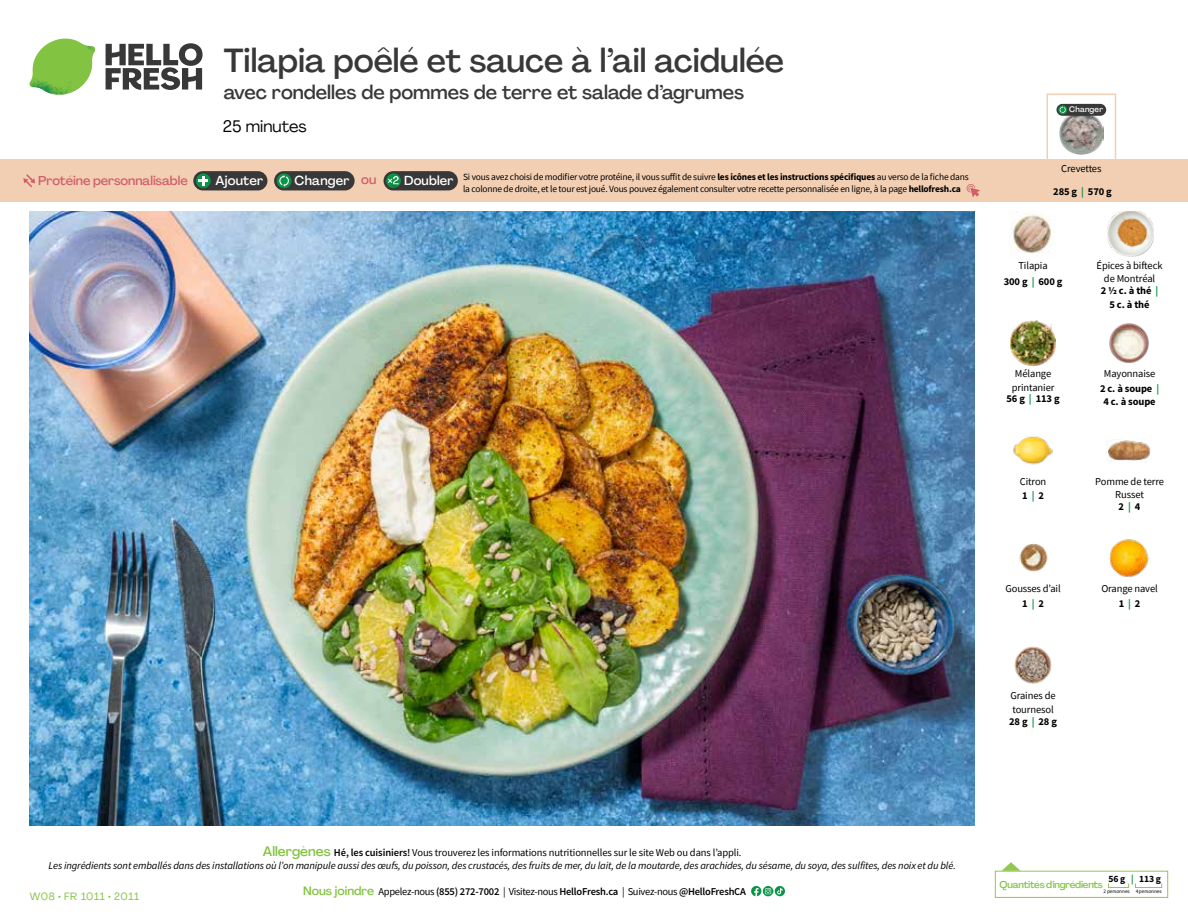
<style>
.page{position:relative;width:1188px;height:918px;background:#fff}
.page>*{position:absolute;margin:0;border:0;box-sizing:border-box;transform-origin:0 0}
.t1{font:500 33px "Agrandir";color:#383839}
.t2{font:500 19.5px "Agrandir";color:#383839}
.t3{font:16.5px "Agrandir";color:#000}
.t4{font:500 12.9px "Agrandir";letter-spacing:.015em;color:#fff}
.t5{font:500 12.75px "Agrandir";letter-spacing:-.005em;color:#d15f6a}
.t6{font:italic 10.5px/13.5px "Source Sans Pro";letter-spacing:-.01em;color:#000;text-align:center}
.t7{font:10.5px/13.5px "Source Sans Pro";letter-spacing:-.01em;color:#000;text-align:center}
.t8{font:600 10.5px "Source Sans Pro";letter-spacing:-.02em;color:#000}
.t9{font:700 10.5px/13.5px "Source Sans Pro";letter-spacing:-.01em;color:#000;text-align:center}
.t10{font:10.5px "Agrandir";letter-spacing:.05em;color:#82c341}
.t11{font:500 9.75px "Agrandir";letter-spacing:-.025em;color:#82c341}
.t12{font:700 9.6px "Source Sans Pro";color:#000}
.t13{font:9.45px/12px "Source Sans Pro";letter-spacing:-.02em;color:#000}
.t14{font:500 7.95px "Agrandir";letter-spacing:.02em;color:#fff}
.t15{font:5.25px "Source Sans Pro";letter-spacing:-.01em;color:#000}
.s1{color:#d15f6a}
.s2{font-weight:700}
.s3{font-weight:700;color:#0b9446}
.s4{font-weight:400}
.s5{color:#0b9446}
.s6{font-family:"Agrandir";font-weight:500;font-style:normal;font-size:13.5px;color:#82c341}
.s7{font-weight:600;font-style:normal}
.s8{font-style:normal}
.s9{font-family:"Agrandir";font-weight:500;font-size:12px;color:#82c341}
</style>
<div class="page">
<svg style="left:106px;top:43px;width:97px;height:47px"></svg>
<svg style="left:34px;top:39px;width:59px;height:38px"></svg>
<img style="left:65px;top:39px;width:30px;height:25px">
<img style="left:33px;top:60px;width:56px;height:10px">
<img style="left:29px;top:64px;width:58px;height:31px">
<img style="left:64px;top:70px;width:25px;height:24px">
<img style="left:30px;top:211px;width:945px;height:615px">
<svg style="left:775px;top:886px;width:10px;height:10px"></svg>
<svg style="left:751px;top:886px;width:32px;height:10px"></svg>
<svg style="left:1002px;top:862px;width:19px;height:9px"></svg>
<div style="left:995px;top:871px;width:173px;height:27px;border:1px solid #91c84e"></div>
<div style="left:1108px;top:883px;width:21px;height:5px;border:1px solid #91c84e"></div>
<div style="left:1135px;top:883px;width:27px;height:5px;border:1px solid #91c84e"></div>
<img style="left:1011px;top:321px;width:45px;height:45px">
<img style="left:1109px;top:323px;width:40px;height:40px">
<img style="left:1013px;top:436px;width:40px;height:29px">
<img style="left:1106px;top:439px;width:46px;height:24px">
<img style="left:1019px;top:544px;width:29px;height:28px">
<img style="left:1109px;top:539px;width:40px;height:38px">
<img style="left:1014px;top:646px;width:38px;height:38px">
<img style="left:1108px;top:211px;width:45px;height:46px">
<img style="left:1013px;top:212px;width:42px;height:45px">
<div style="left:0;top:160px;width:1188px;height:42px;background:#f2cfb3"></div>
<svg style="left:23px;top:174px;width:12px;height:13px"></svg>
<div style="left:384px;top:171px;width:74px;height:19px;background:#383839;border-radius:10px"></div>
<svg style="left:386px;top:173px;width:15px;height:15px"></svg>
<div style="left:389px;top:180px;width:11px;height:11px;background:#000;opacity:.35"></div>
<svg style="left:387px;top:176px;width:12px;height:8px"></svg>
<div style="left:274px;top:171px;width:81px;height:19px;background:#383839;border-radius:10px"></div>
<svg style="left:277px;top:173px;width:15px;height:15px"></svg>
<svg style="left:279px;top:175px;width:10px;height:12px"></svg>
<div style="left:193px;top:171px;width:74px;height:19px;background:#383839;border-radius:10px"></div>
<svg style="left:196px;top:173px;width:15px;height:15px"></svg>
<svg style="left:198px;top:176px;width:10px;height:10px"></svg>
<svg style="left:967px;top:184px;width:13px;height:13px"></svg>
<div style="left:1046px;top:94px;width:70px;height:69px;border:2px solid #f2cfb3"></div>
<img style="left:1060px;top:115px;width:43px;height:40px">
<div style="left:1056px;top:104px;width:50px;height:12px;background:#383839;border-radius:6px"></div>
<svg style="left:1058px;top:105px;width:9px;height:9px"></svg>
<svg style="left:1060px;top:106px;width:6px;height:7px"></svg>
<h1 class="t1" style="left:224px;top:40px;width:562px">Tilapia poêlé et sauce à l’ail acidulée</h1>
<h2 class="t2" style="left:224px;top:80px;width:522px">avec rondelles de pommes de terre et salade d’agrumes</h2>
<h3 class="t3" style="left:223px;top:116px;width:86px">25 minutes</h3>
<p class="t14" style="left:1069px;top:105px;width:35px">Changer</p>
<p class="t5" style="left:38px;top:173px;width:151px">Protéine personnalisable</p>
<p class="t4" style="left:216px;top:172px;width:49px">Ajouter</p>
<p class="t4" style="left:295px;top:172px;width:83px">Changer <span class="s1">ou</span></p>
<p class="t4" style="left:404px;top:172px;width:51px">Doubler</p>
<p class="t7" style="left:1053px;top:157px;width:60px;line-height:22.6px">Crevettes<br><span class="s2">285 g</span> <span class="s3">|</span> <span class="s2">570 g</span></p>
<p class="t13" style="left:463px;top:171px;width:507px">Si vous avez choisi de modifier votre protéine, il vous suffit de suivre <span class="s2">les icônes et les instructions spécifiques</span> au verso de la fiche dans la colonne de droite, et le tour est joué. Vous pouvez également consulter votre recette personnalisée en ligne, à la page <span class="s2">hellofresh.ca</span></p>
<p class="t9" style="left:1004px;top:258px;width:60px;line-height:15.6px"><span class="s4">Tilapia<br></span>300 g <span class="s5">|</span> 600 g</p>
<p class="t7" style="left:1012px;top:367px;width:44px">Mélange printanier</p>
<p class="t9" style="left:1006px;top:392px;width:55px">56 g <span class="s5">|</span> 113 g</p>
<p class="t7" style="left:1097px;top:259px;width:68px">Épices à bifteck de Montréal</p>
<p class="t9" style="left:1101px;top:284px;width:59px">2 ½ c. à thé <span class="s5">|<br></span>5 c. à thé</p>
<p class="t7" style="left:1100px;top:366px;width:61px;line-height:14.9px">Mayonnaise<br><span class="s2">2 c. à soupe</span> <span class="s3">|</span></p>
<p class="t9" style="left:1103px;top:396px;width:54px">4 c. à soupe</p>
<p class="t7" style="left:1020px;top:474px;width:28px;line-height:14.9px;text-align:left">Citron<br><span class="s2">1</span> <span class="s3">|</span> <span class="s2">2</span></p>
<p class="t7" style="left:1095px;top:474px;width:70px">Pomme de terre<br>Russet</p>
<p class="t9" style="left:1119px;top:500px;width:23px">2 <span class="s5">|</span> 4</p>
<p class="t7" style="left:1005px;top:581px;width:57px;line-height:14.9px">Gousses d’ail<br><span class="s2">1</span> <span class="s3">|</span> <span class="s2">2</span></p>
<p class="t7" style="left:1101px;top:581px;width:58px;line-height:14.9px">Orange navel<br><span class="s2">1</span> <span class="s3">|</span> <span class="s2">2</span></p>
<p class="t7" style="left:1010px;top:689px;width:47px;text-align:left">Graines de tournesol</p>
<p class="t9" style="left:1009px;top:715px;width:49px">28 g <span class="s5">|</span> 28 g</p>
<p class="t6" style="left:49px;top:846px;width:909px"><span class="s6">Allergènes</span> <span class="s7">Hé, les cuisiniers!</span> <span class="s8">Vous trouverez les informations nutritionnelles sur le site Web ou dans l’appli.<br></span>Les ingrédients sont emballés dans des installations où l’on manipule aussi des œufs, du poisson, des crustacés, des fruits de mer, du lait, de la moutarde, des arachides, du sésame, du soya, des sulfites, des noix et du blé.</p>
<p class="t10" style="left:30px;top:890px;width:111px">W08 • FR 1011 • 2011</p>
<p class="t8" style="left:303px;top:885px;width:444px"><span class="s9">Nous joindre</span> <span class="s4">Appelez-nous</span> (855) 272-7002 <span class="s4">| Visitez-nous</span> HelloFresh.ca <span class="s4">| Suivez-nous</span> @HelloFreshCA</p>
<p class="t12" style="left:1108px;top:873px;width:54px">56 g <span class="s5">|</span> 113 g</p>
<p class="t15" style="left:1103px;top:888px;width:60px">2 personnes 4 personnes</p>
<p class="t11" style="left:1000px;top:878px;width:105px">Quantités d'ingrédients</p>
</div>
